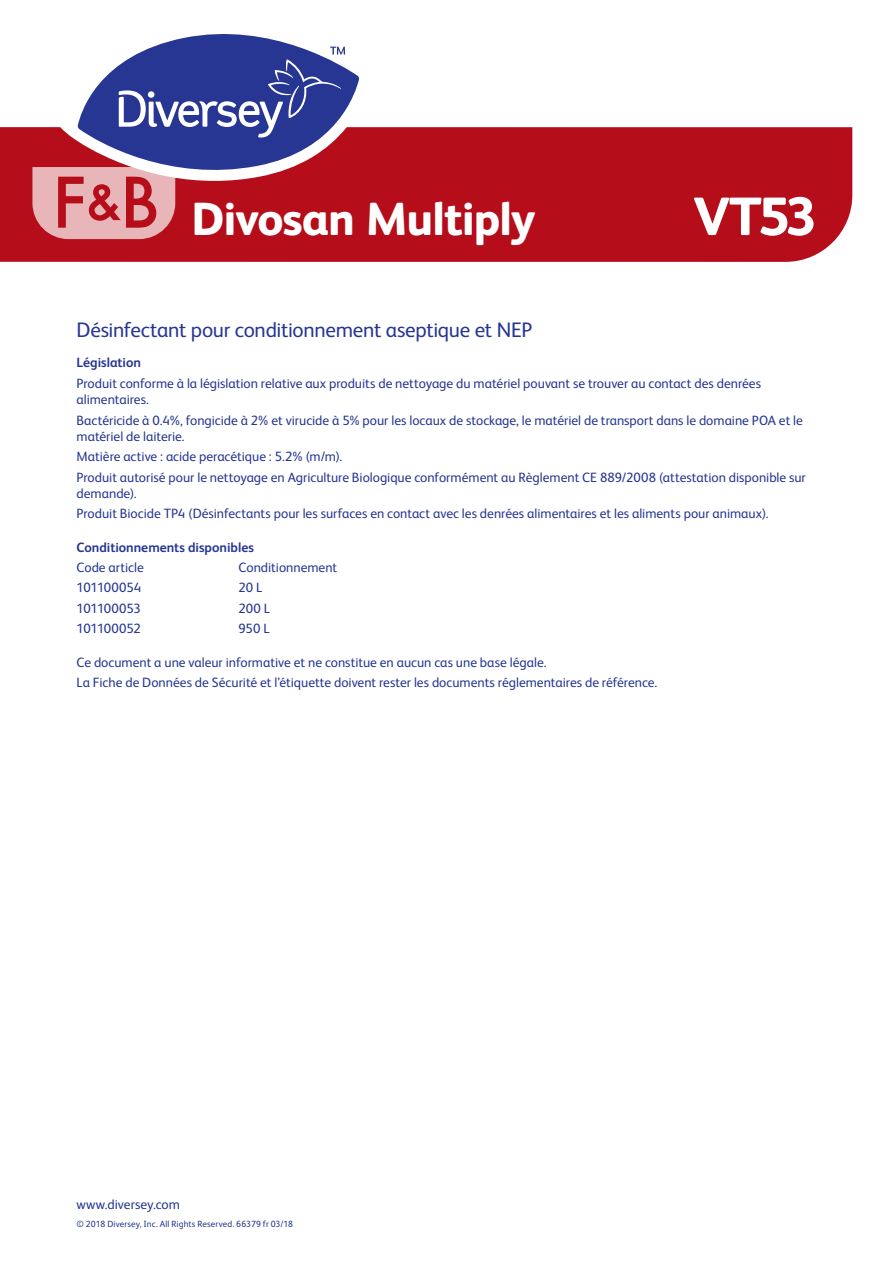
<style>
.page{position:relative;width:893px;height:1263px;background:#fff}
.page>*{position:absolute;margin:0;border:0;box-sizing:border-box;transform-origin:0 0}
.t1{font:800 54px "FS Albert Pro";color:#fff}
.t2{font:800 46.5px "FS Albert Pro";letter-spacing:-.02em;color:#fff}
.t3{font:21px "FS Albert Pro";letter-spacing:-.015em;color:#263692}
.t4{font:13.5px/20.4px "FS Albert Pro";color:#263692}
.t5{font:700 13.5px "FS Albert Pro";color:#263692}
.t6{font:13.5px "FS Albert Pro";letter-spacing:-.02em;color:#263692}
.t7{font:9px "FS Albert Pro";letter-spacing:.01em;color:#263692}
</style>
<div class="page">
<div style="left:0;top:127px;width:852px;height:135px;background:#b50e1a"></div>
<svg style="left:32px;top:167px;width:143px;height:72px;background:#d88389"></svg>
<svg style="left:58px;top:78px;width:316px;height:103px"></svg>
<svg style="left:78px;top:34px;width:281px;height:148px"></svg>
<svg style="left:119px;top:47px;width:226px;height:91px;background:#4b58a4"></svg>
<h2 class="t2" style="left:191px;top:183px;width:346px">Divosan Multiply</h2>
<h1 class="t1" style="left:693px;top:174px;width:125px">VT53</h1>
<h3 class="t3" style="left:77px;top:315px;width:457px">Désinfectant pour conditionnement aseptique et NEP</h3>
<p class="t5" style="left:77px;top:353px;width:66px">Législation</p>
<p class="t4" style="left:77px;top:374px;width:686px;line-height:16.2px">Produit conforme à la législation relative aux produits de nettoyage du matériel pouvant se trouver au contact des denrées alimentaires.</p>
<p class="t4" style="left:77px;top:411px;width:728px;line-height:16.2px">Bactéricide à 0.4%, fongicide à 2% et virucide à 5% pour les locaux de stockage, le matériel de transport dans le domaine POA et le matériel de laiterie.</p>
<p class="t4" style="left:77px;top:445px;width:731px">Matière active : acide peracétique : 5.2% (m/m).<br>Produit autorisé pour le nettoyage en Agriculture Biologique conformément au Règlement CE 889/2008 (attestation disponible sur</p>
<p class="t4" style="left:77px;top:482px;width:694px">demande).<br>Produit Biocide TP4 (Désinfectants pour les surfaces en contact avec les denrées alimentaires et les aliments pour animaux).</p>
<p class="t5" style="left:77px;top:537px;width:179px">Conditionnements disponibles</p>
<p class="t4" style="left:77px;top:556px;width:69px">Code article</p>
<p class="t4" style="left:239px;top:556px;width:100px">Conditionnement</p>
<p class="t4" style="left:77px;top:577px;width:66px">101100054</p>
<p class="t4" style="left:239px;top:577px;width:25px">20 L</p>
<p class="t6" style="left:77px;top:599px;width:66px">101100053</p>
<p class="t4" style="left:239px;top:597px;width:33px">200 L</p>
<p class="t6" style="left:77px;top:619px;width:66px">101100052</p>
<p class="t4" style="left:239px;top:617px;width:32px">950 L</p>
<p class="t4" style="left:77px;top:651px;width:582px">Ce document a une valeur informative et ne constitue en aucun cas une base légale.<br>La Fiche de Données de Sécurité et l’étiquette doivent rester les documents réglementaires de référence.</p>
<p class="t4" style="left:77px;top:1193px;width:105px">www.diversey.com</p>
<p class="t7" style="left:77px;top:1217px;width:218px">© 2018 Diversey, Inc. All Rights Reserved. 66379 fr 03/18</p>
</div>
